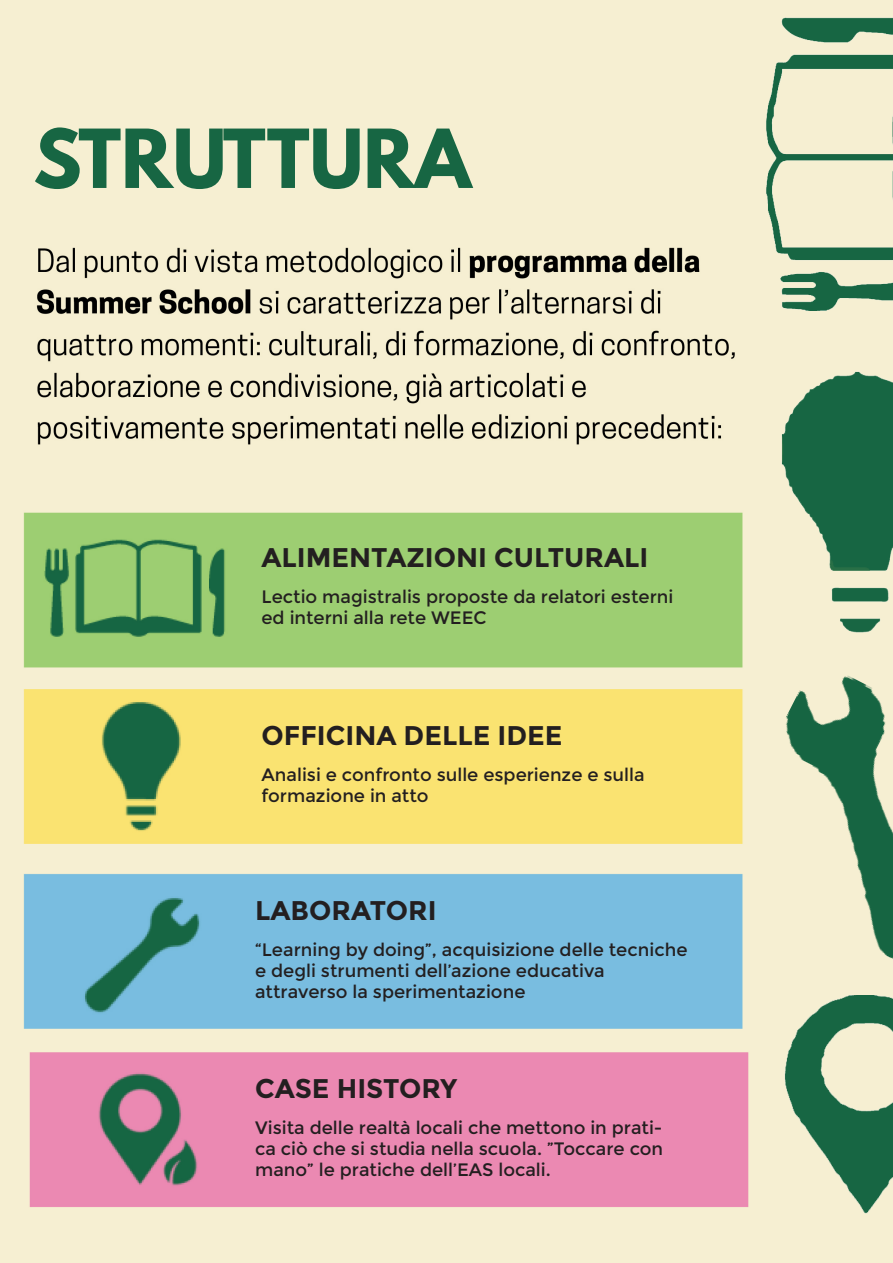
<style>
.page{position:relative;width:893px;height:1263px;background:#fff}
.page>*{position:absolute;margin:0;border:0;box-sizing:border-box;transform-origin:0 0}
.t1{font:700 72px "League Spartan";color:#176643}
.t2{font:700 27px "Montserrat";color:#231f20}
.t3{font:18px/21px "Montserrat";color:#231f20}
</style>
<div class="page">
<img style="left:0;top:0;width:893px;height:1263px">
<img style="left:784px;top:995px;width:109px;height:219px">
<img style="left:781px;top:371px;width:112px;height:262px">
<img style="left:710px;top:659px;width:183px;height:300px">
<img style="left:765px;top:17px;width:128px;height:293px">
<div style="left:24px;top:61px;width:458px;height:146px;background:#f6efd2"></div>
<div style="left:255px;top:534px;width:470px;height:115px;background:#9dce72"></div>
<div style="left:261px;top:719px;width:444px;height:108px;background:#fae371"></div>
<div style="left:255px;top:894px;width:444px;height:123px;background:#79bde0"></div>
<div style="left:255px;top:1071px;width:444px;height:124px;background:#eb89b2"></div>
<p class="t1" style="left:33px;top:102px;width:439px">STRUTTURA</p>
<p class="t2" style="left:261px;top:542px;width:388px">ALIMENTAZIONI CULTURALI</p>
<p class="t3" style="left:261px;top:587px;width:413px">Lectio magistralis proposte da relatori esterni ed interni alla rete WEEC</p>
<p class="t2" style="left:261px;top:719px;width:302px">OFFICINA DELLE IDEE</p>
<p class="t3" style="left:261px;top:764px;width:385px">Analisi e confronto sulle esperienze e sulla</p>
<p class="t3" style="left:261px;top:785px;width:169px">formazione in atto</p>
<p class="t2" style="left:255px;top:895px;width:183px">LABORATORI</p>
<p class="t3" style="left:255px;top:939px;width:434px">“Learning by doing”, acquisizione delle tecniche e degli strumenti dell’azione educativa</p>
<p class="t3" style="left:255px;top:981px;width:272px">attraverso la sperimentazione</p>
<p class="t2" style="left:255px;top:1072px;width:204px">CASE HISTORY</p>
<p class="t3" style="left:255px;top:1117px;width:410px;text-align:justify">Visita delle realtà locali che mettono in prati&shy;ca ciò che si studia nella scuola. ”Toccare con mano” le pratiche dell’EAS locali.</p>
</div>
